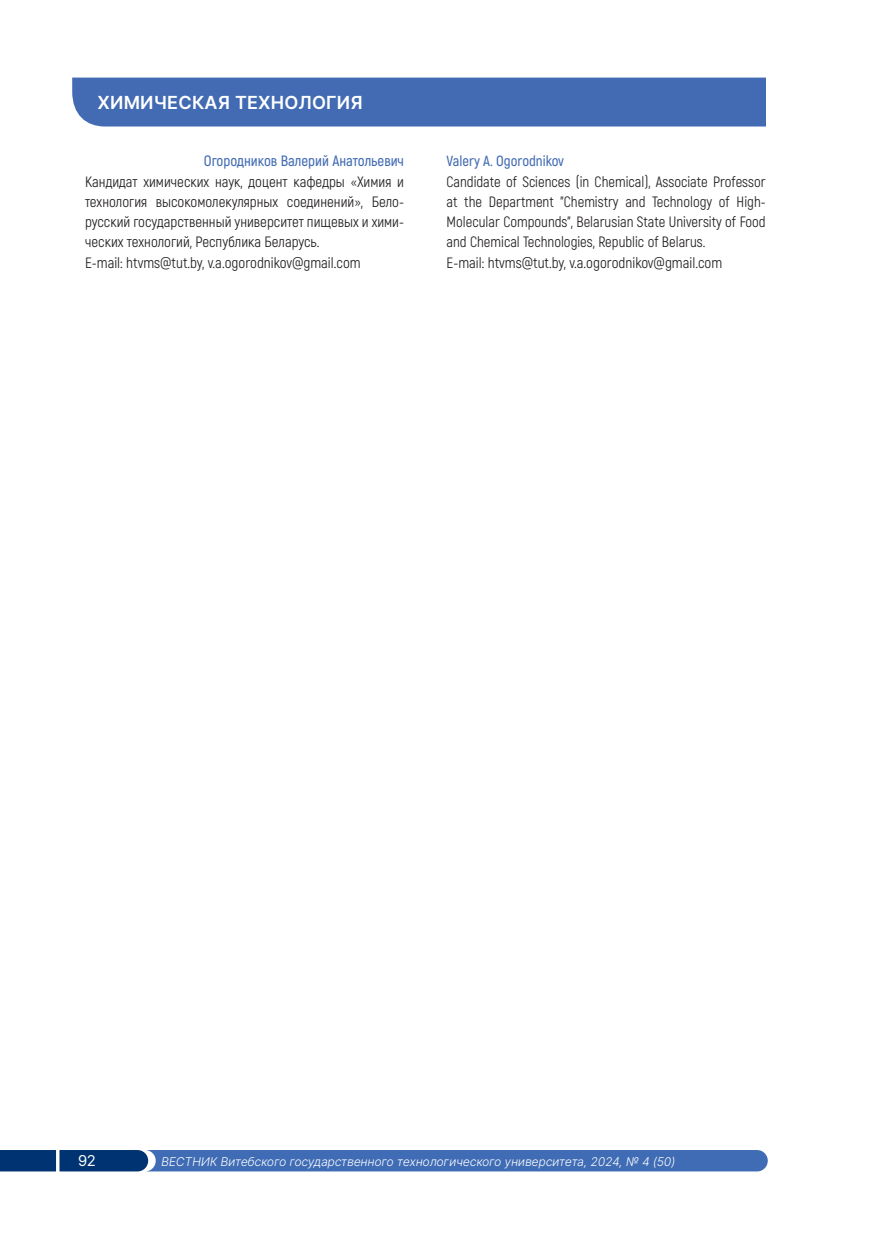
<style>
.page{position:relative;width:872px;height:1234px;background:#fff}
.page>*{position:absolute;margin:0;border:0;box-sizing:border-box;transform-origin:0 0}
.t1{font:600 18px "Inter Tight";letter-spacing:.05em;color:#fff}
.ред_коллегия{font:15px/20.2px "Akrobat";color:#231f20;text-align:justify}
.ред_коллегия-2{font:600 15px "Akrobat";color:#426bb3}
.t2{font:15px "Inter Tight";color:#fff}
.ред_коллегия-3{font:600 14.7px "Akrobat";color:#426bb3}
.t3{font:italic 300 12px "Inter Tight";letter-spacing:.025em;color:#fff}
</style>
<div class="page">
<svg style="left:0;top:1150px;width:767px;height:21px;background:#3663a9"></svg>
<div style="left:72px;top:78px;width:693px;height:48px;background:#426bb3"></div>
<p class="t1" style="left:98px;top:89px;width:266px">ХИМИЧЕСКАЯ ТЕХНОЛОГИЯ</p>
<p class="ред_коллегия-2" style="left:204px;top:152px;width:202px">Огородников Валерий Анатольевич</p>
<p class="ред_коллегия" style="left:85px;top:171px;width:320px">Кандидат химических наук, доцент кафедры «Химия и технология высокомолекулярных соединений», Бело&shy;русский государственный университет пищевых и хими&shy;ческих технологий, Республика Беларусь.</p>
<p class="ред_коллегия" style="left:85px;top:252px;width:277px">E-mail: htvms@tut.by, v.a.ogorodnikov@gmail.com</p>
<p class="ред_коллегия-3" style="left:446px;top:152px;width:119px">Valery A. Ogorodnikov</p>
<p class="ред_коллегия" style="left:446px;top:171px;width:320px">Candidate of Sciences (in Chemical), Associate Professor at the Department "Chemistry and Technology of High-Molecular Compounds", Belarusian State University of Food and Chemical Technologies, Republic of Belarus.</p>
<p class="ред_коллегия" style="left:446px;top:252px;width:277px">E-mail: htvms@tut.by, v.a.ogorodnikov@gmail.com</p>
<p class="t2" style="left:79px;top:1148px;width:18px">92</p>
<p class="t3" style="left:161px;top:1151px;width:515px">ВЕСТНИК Витебского государственного технологического университета, 2024, № 4 (50)</p>
</div>
